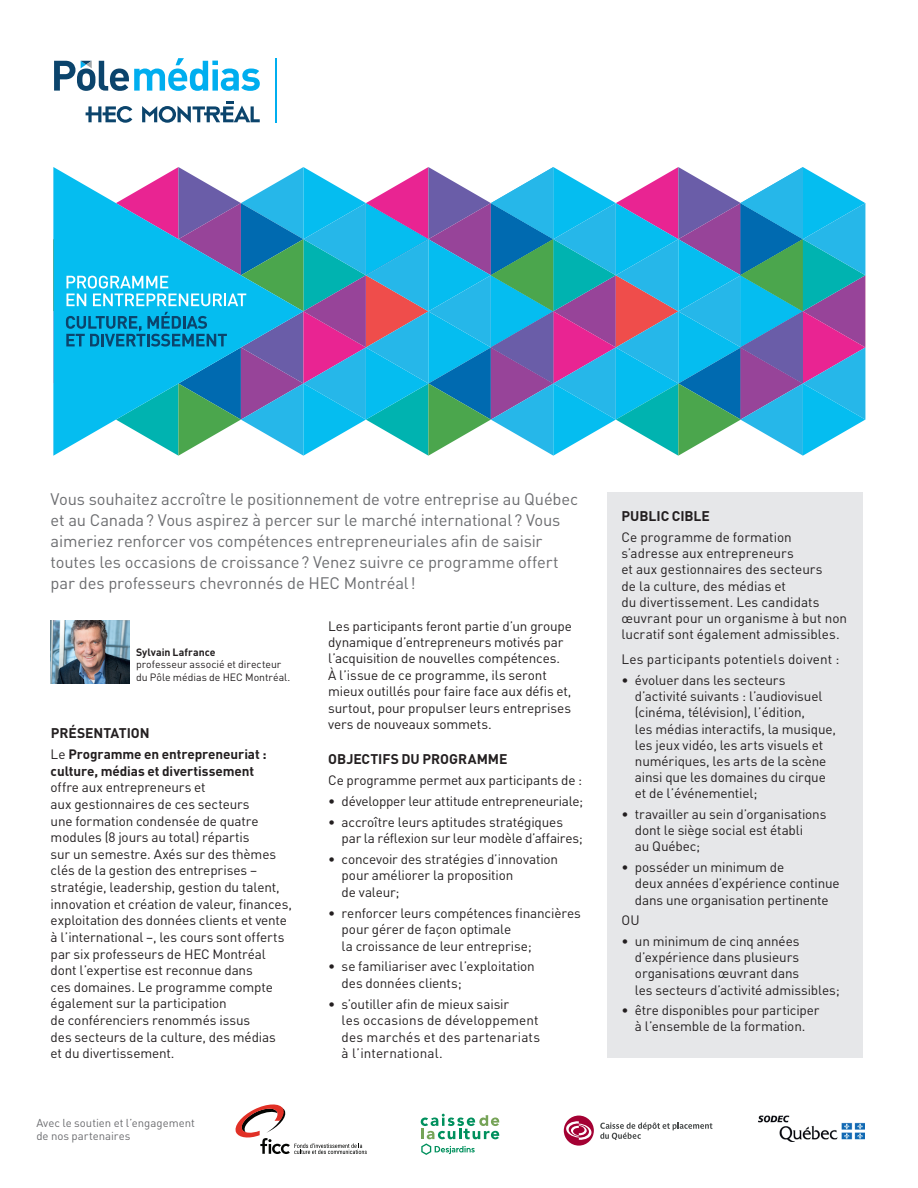
<style>
.page{position:relative;width:918px;height:1188px;background:#fff}
.page>*{position:absolute;margin:0;border:0;box-sizing:border-box;transform-origin:0 0}
.t1{font:16.5px/21px "DINOT";letter-spacing:-.01em;color:#6c6d70}
.t2{font:700 13.8px "DINOT";letter-spacing:-.005em;color:#231f20}
.t3{font:13.5px/16.2px "DINOT";letter-spacing:-.01em;color:#231f20}
.t4{font:13.5px/16.4px "DINOT";letter-spacing:.01em;color:#231f20}
.t5{font:700 13.5px/16.6px "DINOT";letter-spacing:-.01em;color:#231f20}
.t6{font:11.4px/13.6px "DINOT";color:#6c6d70}
.t7{font:10.5px/12.6px "DINOT";color:#231f20}
.t8{font:700 10.5px "DINOT";color:#231f20}
.s1{font-weight:400}
</style>
<div class="page">
<div style="left:54px;top:167px;width:12px;height:289px;background:#05bdf0"></div>
<svg style="left:66px;top:167px;width:800px;height:289px;background:#55a2cb"></svg>
<svg style="left:86px;top:106px;width:46px;height:17px"></svg>
<svg style="left:142px;top:101px;width:118px;height:22px"></svg>
<hr style="left:275px;top:58px;width:1px;height:64px;background:#00aeef">
<svg style="left:54px;top:58px;width:206px;height:33px"></svg>
<svg style="left:236px;top:1104px;width:131px;height:50px"></svg>
<img style="left:758px;top:1115px;width:106px;height:27px">
<svg style="left:421px;top:1114px;width:78px;height:41px"></svg>
<svg style="left:564px;top:1116px;width:30px;height:30px"></svg>
<svg style="left:600px;top:1122px;width:113px;height:18px"></svg>
<div style="left:608px;top:493px;width:255px;height:565px;background:#e6e7e9"></div>
<img style="left:51px;top:620px;width:78px;height:63px">
<p class="t1" style="left:51px;top:488px;width:529px">Vous souhaitez accroître le positionnement de votre entreprise au Québec et au Canada? Vous aspirez à percer sur le marché international? Vous aimeriez renforcer vos compétences entrepreneuriales afin de saisir toutes les occasions de croissance? Venez suivre ce programme offert par des professeurs chevronnés de HEC Montréal!</p>
<p class="t8" style="left:136px;top:645px;width:81px">Sylvain Lafrance</p>
<p class="t7" style="left:136px;top:658px;width:156px">professeur associé et directeur du Pôle médias de HEC Montréal.</p>
<p class="t2" style="left:51px;top:724px;width:100px">PRÉSENTATION</p>
<p class="t5" style="left:51px;top:746px;width:217px"><span class="s1">Le</span> Programme en entrepreneuriat : culture, médias et divertissement</p>
<p class="t3" style="left:51px;top:779px;width:243px;line-height:16.6px">offre aux entrepreneurs et<br>aux gestionnaires de ces secteurs<br>une formation condensée de quatre modules (8 jours au total) répartis<br>sur un semestre. Axés sur des thèmes clés de la gestion des entreprises – stratégie, leadership, gestion du talent, innovation et création de valeur, finances, exploitation des données clients et vente à l’international –, les cours sont offerts par six professeurs de HEC Montréal dont l’expertise est reconnue dans<br>ces domaines. Le programme compte également sur la participation<br>de conférenciers renommés issus<br>des secteurs de la culture, des médias<br>et du divertissement.</p>
<p class="t6" style="left:36px;top:1115px;width:160px">Avec le soutien et l’engagement de nos partenaires</p>
<p class="t3" style="left:328px;top:617px;width:245px">Les participants feront partie d’un groupe dynamique d’entrepreneurs motivés par l’acquisition de nouvelles compétences.<br>À l’issue de ce programme, ils seront mieux outillés pour faire face aux défis et, surtout, pour propulser leurs entreprises vers de nouveaux sommets.</p>
<p class="t2" style="left:328px;top:750px;width:181px">OBJECTIFS DU PROGRAMME</p>
<p class="t3" style="left:328px;top:772px;width:256px">Ce programme permet aux participants de :</p>
<p class="t3" style="left:328px;top:792px;width:256px">• développer leur attitude entrepreneuriale;</p>
<p class="t3" style="left:342px;top:813px;width:243px;text-indent:-14px">• accroître leurs aptitudes stratégiques par la réflexion sur leur modèle d’affaires;</p>
<p class="t3" style="left:342px;top:851px;width:218px;text-indent:-14px">• concevoir des stratégies d’innovation pour améliorer la proposition<br>de valeur;</p>
<p class="t3" style="left:342px;top:904px;width:241px;text-indent:-14px">• renforcer leurs compétences financières pour gérer de façon optimale<br>la croissance de leur entreprise;</p>
<p class="t3" style="left:342px;top:958px;width:195px;text-indent:-14px">• se familiariser avec l’exploitation des données clients;</p>
<p class="t4" style="left:342px;top:995px;width:200px;text-indent:-14px">• s’outiller afin de mieux saisir<br>les occasions de développement des marchés et des partenariats à l’international.</p>
<p class="t2" style="left:622px;top:507px;width:90px">PUBLIC CIBLE</p>
<p class="t3" style="left:621px;top:529px;width:227px">Ce programme de formation s’adresse aux entrepreneurs<br>et aux gestionnaires des secteurs<br>de la culture, des médias et<br>du divertissement. Les candidats œuvrant pour un organisme à but non lucratif sont également admissibles.</p>
<p class="t4" style="left:621px;top:651px;width:220px">Les participants potentiels doivent :</p>
<p class="t3" style="left:635px;top:672px;width:203px;text-indent:-14px">• évoluer dans les secteurs d’activité suivants : l’audiovisuel (cinéma, télévision), l’édition,<br>les médias interactifs, la musique, les jeux vidéo, les arts visuels et numériques, les arts de la scène ainsi que les domaines du cirque et de l’événementiel;</p>
<p class="t3" style="left:635px;top:806px;width:193px;text-indent:-14px">• travailler au sein d’organisations dont le siège social est établi<br>au Québec;</p>
<p class="t3" style="left:635px;top:859px;width:206px;text-indent:-14px">• posséder un minimum de<br>deux années d’expérience continue dans une organisation pertinente</p>
<p class="t3" style="left:621px;top:912px;width:20px">OU</p>
<p class="t3" style="left:635px;top:933px;width:206px;text-indent:-14px">• un minimum de cinq années d’expérience dans plusieurs organisations œuvrant dans<br>les secteurs d’activité admissibles;</p>
<p class="t3" style="left:621px;top:1002px;width:200px;text-align:center">• être disponibles pour participer à l’ensemble de la formation.</p>
</div>
